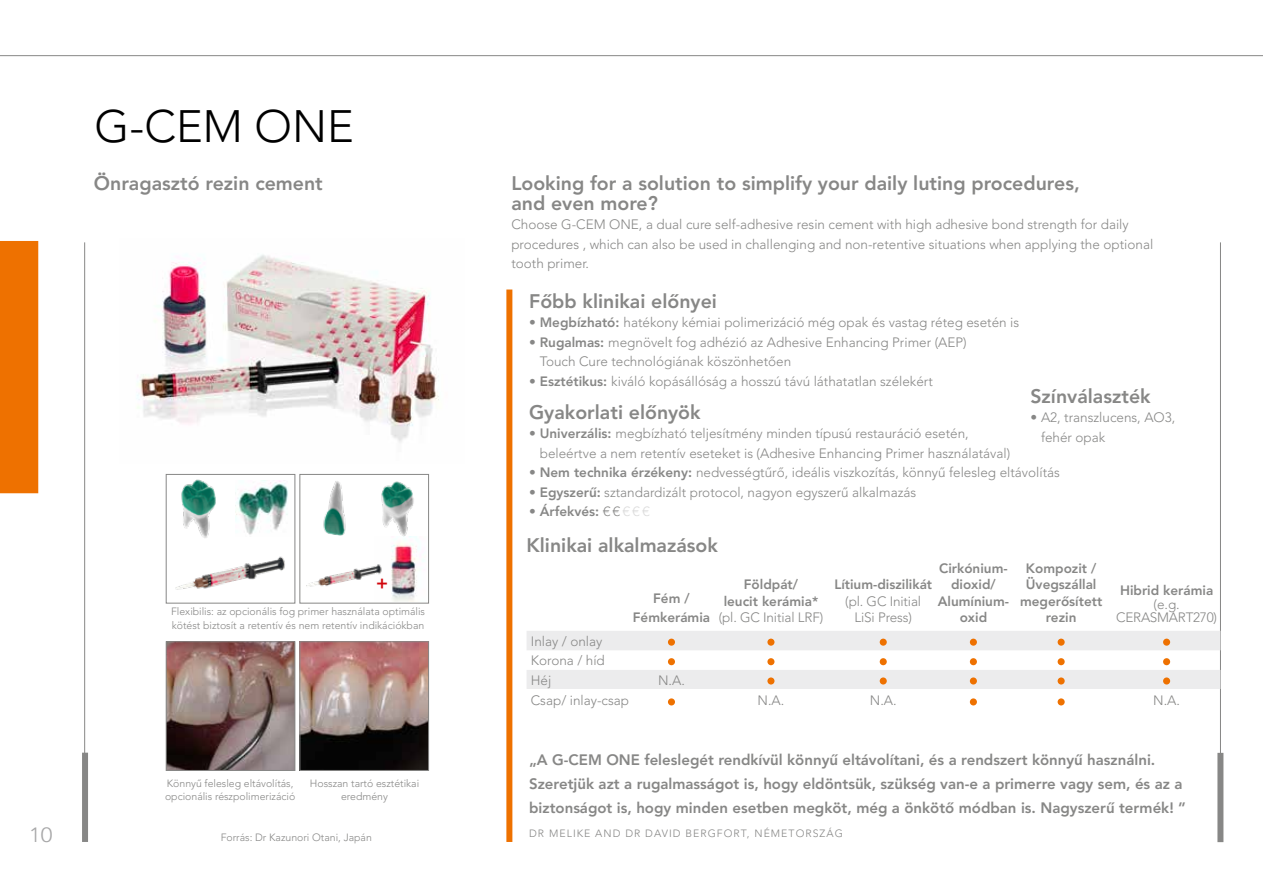
<style>
.page{position:relative;width:1263px;height:893px;background:#fff}
.page>*{position:absolute;margin:0;border:0;box-sizing:border-box;transform-origin:0 0}
.t1{font:300 45px "Avenir LT Std";color:#000}
.t2{font:300 20.55px "Avenir LT Std";color:#a7a7a8;scale:1.1 1}
.t3{font:800 19.5px/19.5px "Avenir LT Std";color:#878786}
.t4{font:800 18px "Avenir LT Std";color:#d1050c}
.t5{font:800 15px/24px "Avenir LT Std";color:#878786}
.t6{font:300 13.5px/19.5px "Avenir LT Std";color:#878786}
.t7{font:800 13.5px/16.5px "Avenir LT Std";color:#878786;text-align:center}
.t8{font:300 13.5px/13.5px "Avenir LT Std";letter-spacing:-.02em;color:#878786;text-align:center}
.t9{font:300 10.5px/13.5px "Avenir LT Std";color:#878786}
.t10{font:300 10.5px "Avenir LT Std";letter-spacing:.1em;color:#878786}
.s1{font-weight:800}
.s2{font-weight:300}
.s3{font-family:"Helvetica Neue LT Std";font-weight:300}
.s4{font-family:"Helvetica Neue LT Std";font-weight:300;color:#dadada}
</style>
<div class="page">
<div style="left:506px;top:290px;width:6px;height:552px;background:#ee7100"></div>
<hr style="left:1220px;top:242px;width:1px;height:519px;background:#878786">
<hr style="left:84px;top:242px;width:1px;height:519px;background:#878786">
<div style="left:82px;top:753px;width:6px;height:89px;background:#878786"></div>
<div style="left:1217px;top:753px;width:6px;height:89px;background:#878786"></div>
<div style="left:0;top:241px;width:38px;height:252px;background:#ee7100"></div>
<img style="left:137px;top:254px;width:302px;height:189px">
<div style="left:300px;top:474px;width:129px;height:129px;background:#fff;border:1px solid #878786"></div>
<div style="left:166px;top:474px;width:129px;height:129px;background:#fff;border:1px solid #878786"></div>
<img style="left:235px;top:480px;width:53px;height:55px">
<img style="left:167px;top:477px;width:49px;height:62px">
<img style="left:381px;top:481px;width:36px;height:56px">
<img style="left:323px;top:481px;width:23px;height:55px">
<img style="left:375px;top:537px;width:52px;height:65px">
<img style="left:168px;top:556px;width:125px;height:48px">
<img style="left:306px;top:557px;width:80px;height:41px">
<img style="left:168px;top:643px;width:125px;height:126px">
<div style="left:166px;top:641px;width:129px;height:130px;border:1px solid #878786"></div>
<img style="left:302px;top:643px;width:125px;height:126px">
<div style="left:300px;top:641px;width:129px;height:130px;border:1px solid #878786"></div>
<svg style="left:0;top:55px;width:1263px;height:2px;background:#c2c2c2"></svg>
<svg style="left:527px;top:631px;width:693px;height:58px"></svg>
<div style="left:668px;top:639px;width:7px;height:7px;background:#ee7100;border-radius:50%"></div>
<div style="left:767px;top:639px;width:7px;height:7px;background:#ee7100;border-radius:50%"></div>
<div style="left:880px;top:639px;width:7px;height:7px;background:#ee7100;border-radius:50%"></div>
<div style="left:970px;top:639px;width:7px;height:7px;background:#ee7100;border-radius:50%"></div>
<div style="left:1057px;top:639px;width:8px;height:7px;background:#ee7100;border-radius:50%"></div>
<div style="left:1163px;top:639px;width:7px;height:7px;background:#ee7100;border-radius:50%"></div>
<div style="left:668px;top:658px;width:7px;height:7px;background:#ee7100;border-radius:50%"></div>
<div style="left:767px;top:658px;width:7px;height:7px;background:#ee7100;border-radius:50%"></div>
<div style="left:880px;top:658px;width:7px;height:7px;background:#ee7100;border-radius:50%"></div>
<div style="left:970px;top:658px;width:7px;height:7px;background:#ee7100;border-radius:50%"></div>
<div style="left:1057px;top:658px;width:8px;height:7px;background:#ee7100;border-radius:50%"></div>
<div style="left:1163px;top:658px;width:7px;height:7px;background:#ee7100;border-radius:50%"></div>
<div style="left:767px;top:677px;width:7px;height:7px;background:#ee7100;border-radius:50%"></div>
<div style="left:880px;top:677px;width:7px;height:7px;background:#ee7100;border-radius:50%"></div>
<div style="left:970px;top:677px;width:7px;height:7px;background:#ee7100;border-radius:50%"></div>
<div style="left:1057px;top:677px;width:8px;height:7px;background:#ee7100;border-radius:50%"></div>
<div style="left:1163px;top:677px;width:7px;height:7px;background:#ee7100;border-radius:50%"></div>
<div style="left:668px;top:698px;width:7px;height:7px;background:#ee7100;border-radius:50%"></div>
<div style="left:970px;top:698px;width:7px;height:7px;background:#ee7100;border-radius:50%"></div>
<div style="left:1057px;top:698px;width:8px;height:7px;background:#ee7100;border-radius:50%"></div>
<h2 class="t2" style="left:29px;top:822px;width:23px">10</h2>
<h1 class="t1" style="left:94px;top:100px;width:261px">G-CEM ONE</h1>
<h3 class="t3" style="left:94px;top:174px;width:230px">Önragasztó rezin cement</h3>
<h3 class="t3" style="left:511px;top:174px;width:570px">Looking for a solution to simplify your daily luting procedures, and even more?</h3>
<p class="t6" style="left:511px;top:215px;width:643px">Choose G-CEM ONE, a dual cure self-adhesive resin cement with high adhesive bond strength for daily procedures , which can also be used in challenging and non-retentive situations when applying the optional tooth primer.</p>
<h3 class="t3" style="left:529px;top:291px;width:189px">Főbb klinikai előnyei</h3>
<p class="t6" style="left:529px;top:313px;width:492px">• <span class="s1">Megbízható:</span> hatékony kémiai polimerizáció még opak és vastag réteg esetén is</p>
<p class="t6" style="left:540px;top:332px;width:428px;text-indent:-11px">• <span class="s1">Rugalmas:</span> megnövelt fog adhézió az Adhesive Enhancing Primer (AEP)<br>Touch Cure technológiának köszönhetően</p>
<p class="t6" style="left:529px;top:371px;width:405px">• <span class="s1">Esztétikus:</span> kiváló kopásállóság a hosszú távú láthatatlan szélekért</p>
<h3 class="t3" style="left:529px;top:402px;width:173px">Gyakorlati előnyök</h3>
<p class="t6" style="left:540px;top:424px;width:472px;text-indent:-11px">• <span class="s1">Univerzális:</span> megbízható teljesítmény minden típusú restauráció esetén, beleértve a nem retentív eseteket is (Adhesive Enhancing Primer használatával)</p>
<p class="t6" style="left:529px;top:463px;width:532px">• <span class="s1">Nem technika érzékeny:</span> nedvességtűrő, ideális viszkozítás, könnyű felesleg eltávolítás</p>
<p class="t6" style="left:529px;top:482px;width:389px">• <span class="s1">Egyszerű:</span> sztandardizált protocol, nagyon egyszerű alkalmazás</p>
<p class="t7" style="left:529px;top:503px;width:122px"><span class="s2">•</span> Árfekvés: <span class="s3">€ €</span> <span class="s4">€ € €</span></p>
<h3 class="t3" style="left:1030px;top:386px;width:122px">Színválaszték</h3>
<p class="t6" style="left:1041px;top:408px;width:136px;text-indent:-11px">• A2, transzlucens, AO3, fehér opak</p>
<h3 class="t4" style="left:376px;top:572px;width:13px">+</h3>
<p class="t9" style="left:171px;top:605px;width:255px">Flexibilis: az opcionális fog primer használata optimális kötést biztosít a retentív és nem retentív indikációkban</p>
<p class="t9" style="left:165px;top:776px;width:132px">Könnyű felesleg eltávolítás, opcionális részpolimerizáció</p>
<p class="t9" style="left:310px;top:776px;width:111px;text-align:center">Hosszan tartó esztétikai eredmény</p>
<p class="t9" style="left:221px;top:831px;width:153px">Forrás: Dr Kazunori Otani, Japán</p>
<h3 class="t3" style="left:527px;top:535px;width:193px">Klinikai alkalmazások</h3>
<p class="t6" style="left:531px;top:631px;width:76px">Inlay / onlay<br>Korona / híd<br>Héj</p>
<p class="t7" style="left:633px;top:588px;width:79px;line-height:19.5px">Fém /<br>Fémkerámia</p>
<p class="t7" style="left:724px;top:576px;width:96px">Földpát/<br>leucit kerámia*</p>
<p class="t6" style="left:719px;top:608px;width:106px">(pl. GC Initial LRF)</p>
<p class="t6" style="left:658px;top:670px;width:28px">N.A.</p>
<p class="t7" style="left:938px;top:560px;width:73px">Cirkónium&shy;dioxid/<br>Alumínium&shy;oxid</p>
<p class="t7" style="left:1020px;top:560px;width:84px">Kompozit /<br>Üvegszállal megerősített rezin</p>
<p class="t7" style="left:834px;top:576px;width:99px">Lítium-diszilikát</p>
<p class="t6" style="left:845px;top:593px;width:77px;line-height:16.5px;text-align:center">(pl. GC Initial<br>LiSi Press)</p>
<p class="t7" style="left:1120px;top:582px;width:95px">Hibrid kerámia</p>
<p class="t8" style="left:1116px;top:597px;width:102px">(e.g.<br>CERASMART270)</p>
<p class="t6" style="left:531px;top:691px;width:100px">Csap/ inlay-csap</p>
<p class="t6" style="left:757px;top:691px;width:28px">N.A.</p>
<p class="t6" style="left:870px;top:691px;width:28px">N.A.</p>
<p class="t6" style="left:1153px;top:691px;width:28px">N.A.</p>
<p class="t5" style="left:529px;top:747px;width:658px">„A G-CEM ONE feleslegét rendkívül könnyű eltávolítani, és a rendszert könnyű használni.<br>Szeretjük azt a rugalmasságot is, hogy eldöntsük, szükség van-e a primerre vagy sem, és az a biztonságot is, hogy minden esetben megköt, még a önkötő módban is. Nagyszerű termék! ”</p>
<p class="t10" style="left:529px;top:827px;width:315px">DR MELIKE AND DR DAVID BERGFORT, NÉMETORSZÁG</p>
</div>
